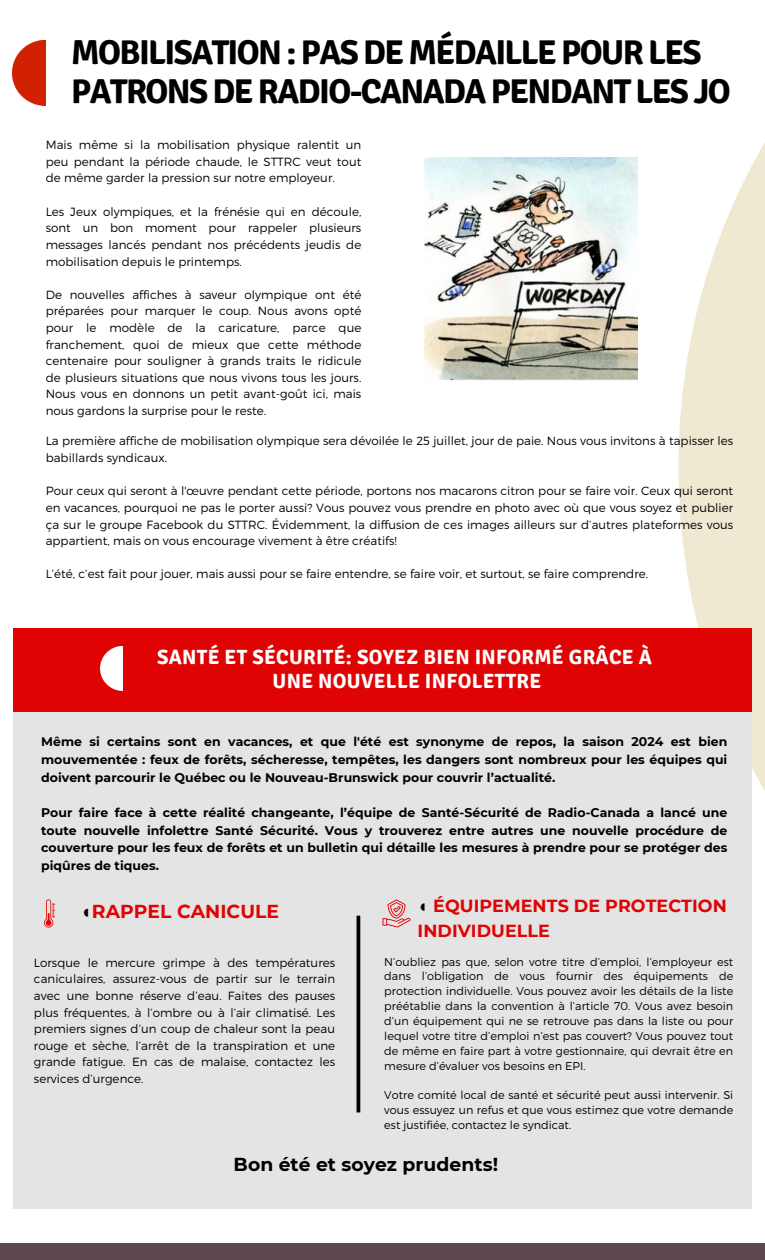
<style>
.page{position:relative;width:765px;height:1260px;background:#fff}
.page>*{position:absolute;margin:0;border:0;box-sizing:border-box;transform-origin:0 0}
.t1{font:700 34.38px/38.5px "Signika";letter-spacing:-.045em;color:#000}
.t2{font:700 20.62px/24.4px "Signika";letter-spacing:.015em;color:#fff;text-align:center}
.t3{font:700 18.75px "Montserrat";letter-spacing:.005em;color:#000}
.t4{font:700 18.75px "Montserrat";letter-spacing:.005em;color:#df0303}
.t5{font:700 17.5px/25px "Montserrat";letter-spacing:.005em;color:#df0303}
.t6{font:700 12.5px/17.8px "Montserrat";letter-spacing:.005em;color:#000;text-align:justify}
.t7{font:300 11.88px/16.6px "Montserrat";letter-spacing:.005em;color:#000;text-align:justify}
.t8{font:300 11.25px/14.9px "Montserrat";letter-spacing:.005em;color:#000;text-align:justify}
.s1{font-family:"Liberation Serif";font-weight:400;color:#000}
</style>
<div class="page">
<svg style="left:678px;top:142px;width:87px;height:649px;fill:#efe9d2"></svg>
<div style="left:13px;top:710px;width:739px;height:498px;background:#e4e4e4"></div>
<div style="left:13px;top:629px;width:739px;height:83px;background:#df0303"></div>
<hr style="left:357px;top:916px;width:3px;height:196px;background:#000">
<img style="left:100px;top:646px;width:23px;height:44px">
<img style="left:13px;top:40px;width:33px;height:66px">
<img style="left:424px;top:157px;width:214px;height:223px">
<svg style="left:44px;top:899px;width:11px;height:28px"></svg>
<svg style="left:382px;top:899px;width:29px;height:28px"></svg>
<div style="left:0;top:1243px;width:765px;height:17px;background:#604852"></div>
<h2 class="t1" style="left:71px;top:34px;width:661px">MOBILISATION : PAS DE MÉDAILLE POUR LES<br>PATRONS DE RADIO-CANADA PENDANT LES JO</h2>
<p class="t7" style="left:46px;top:136px;width:317px">Mais même si la mobilisation physique ralentit un peu pendant la période chaude, le STTRC veut tout de même garder la pression sur notre employeur.</p>
<h6 class="t7" style="left:46px;top:203px;width:317px">Les Jeux olympiques, et la frénésie qui en découle, sont un bon moment pour rappeler plusieurs messages lancés pendant nos précédents jeudis de mobilisation depuis le printemps.</h6>
<h6 class="t7" style="left:46px;top:286px;width:317px">De nouvelles affiches à saveur olympique ont été préparées pour marquer le coup. Nous avons opté pour le modèle de la caricature, parce que franchement, quoi de mieux que cette méthode centenaire pour souligner à grands traits le ridicule de plusieurs situations que nous vivons tous les jours.<br>Nous vous en donnons un petit avant-goût ici, mais nous gardons la surprise pour le reste.</h6>
<p class="t7" style="left:46px;top:432px;width:689px">La première affiche de mobilisation olympique sera dévoilée le 25 juillet, jour de paie. Nous vous invitons à tapisser les babillards syndicaux.</p>
<h3 class="t7" style="left:46px;top:482px;width:689px">Pour ceux qui seront à l'œuvre pendant cette période, portons nos macarons citron pour se faire voir. Ceux qui seront en vacances, pourquoi ne pas le porter aussi? Vous pouvez vous prendre en photo avec où que vous soyez et publier ça sur le groupe Facebook du STTRC. Évidemment, la diffusion de ces images ailleurs sur d’autres plateformes vous appartient, mais on vous encourage vivement à être créatifs!</h3>
<p class="t7" style="left:46px;top:565px;width:604px">L’été, c’est fait pour jouer, mais aussi pour se faire entendre, se faire voir, et surtout, se faire comprendre.</p>
<h1 class="t2" style="left:157px;top:645px;width:496px">SANTÉ ET SÉCURITÉ: SOYEZ BIEN INFORMÉ GRÂCE À<br>UNE NOUVELLE INFOLETTRE</h1>
<p class="t6" style="left:41px;top:733px;width:688px">Même si certains sont en vacances, et que l'été est synonyme de repos, la saison 2024 est bien mouvementée : feux de forêts, sécheresse, tempêtes, les dangers sont nombreux pour les équipes qui doivent parcourir le Québec ou le Nouveau-Brunswick pour couvrir l’actualité.</p>
<h4 class="t6" style="left:41px;top:803px;width:688px">Pour faire face à cette réalité changeante, l’équipe de Santé-Sécurité de Radio-Canada a lancé une toute nouvelle infolettre Santé Sécurité. Vous y trouverez entre autres une nouvelle procédure de couverture pour les feux de forêts et un bulletin qui détaille les mesures à prendre pour se protéger des piqûres de tiques.</h4>
<p class="t4" style="left:80px;top:900px;width:200px"><span class="s1">◖</span>RAPPEL CANICULE</p>
<p class="t7" style="left:34px;top:954px;width:303px">Lorsque le mercure grimpe à des températures caniculaires, assurez-vous de partir sur le terrain avec une bonne réserve d’eau. Faites des pauses plus fréquentes, à l’ombre ou à l’air climatisé. Les premiers signes d’un coup de chaleur sont la peau rouge et sèche, l’arrêt de la transpiration et une grande fatigue. En cas de malaise, contactez les services d’urgence.</p>
<p class="t5" style="left:418px;top:894px;width:311px"><span class="s1">◖</span> ÉQUIPEMENTS DE PROTECTION<br>INDIVIDUELLE</p>
<p class="t8" style="left:384px;top:954px;width:351px">N’oubliez pas que, selon votre titre d’emploi, l’employeur est dans l’obligation de vous fournir des équipements de protection individuelle. Vous pouvez avoir les détails de la liste préétablie dans la convention à l’article 70. Vous avez besoin d’un équipement qui ne se retrouve pas dans la liste ou pour lequel votre titre d’emploi n’est pas couvert? Vous pouvez tout de même en faire part à votre gestionnaire, qui devrait être en mesure d’évaluer vos besoins en EPI.</p>
<p class="t8" style="left:384px;top:1087px;width:350px">Votre comité local de santé et sécurité peut aussi intervenir. Si vous essuyez un refus et que vous estimez que votre demande est justifiée, contactez le syndicat.</p>
<h5 class="t3" style="left:234px;top:1153px;width:266px">Bon été et soyez prudents!</h5>
</div>
